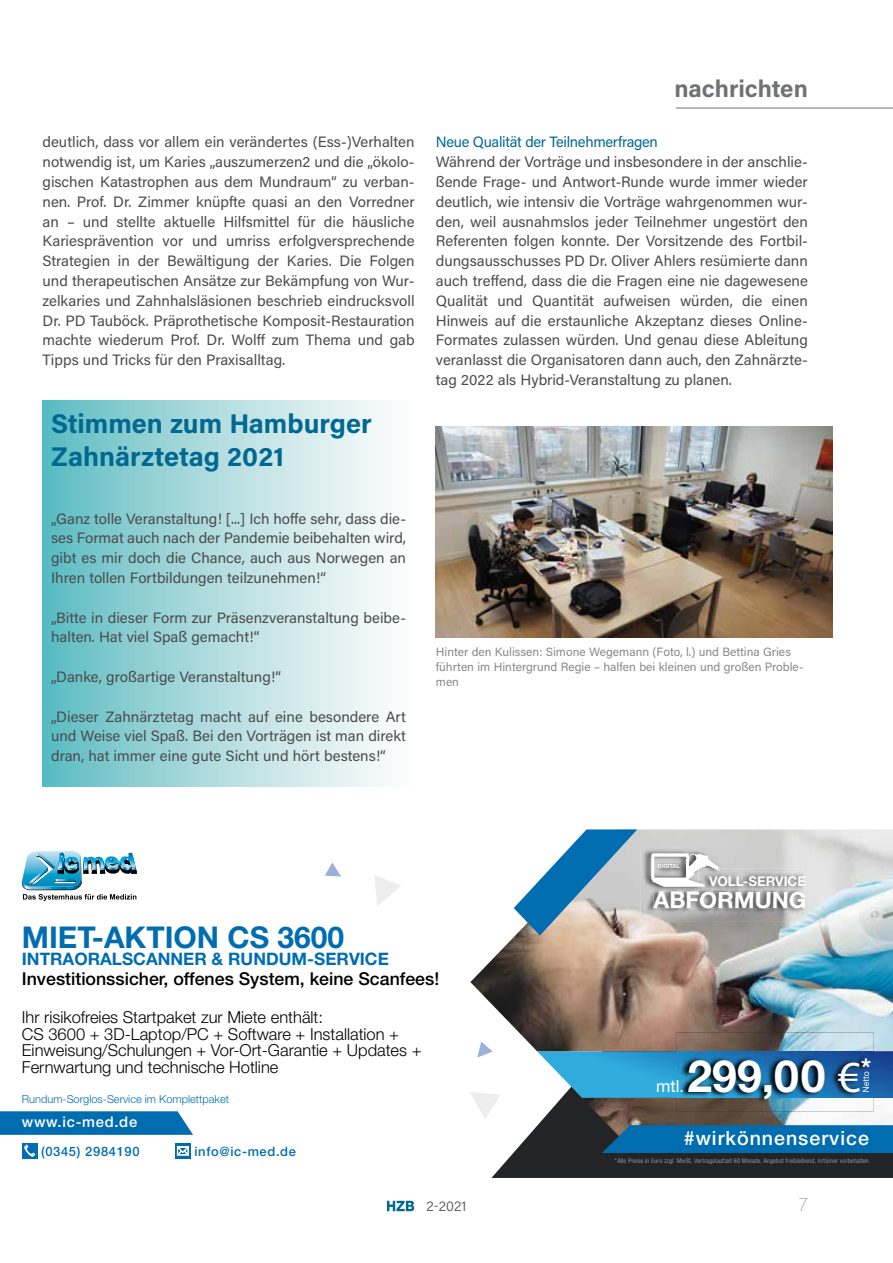
<style>
.page{position:relative;width:893px;height:1263px;background:#fff}
.page>*{position:absolute;margin:0;border:0;box-sizing:border-box;transform-origin:0 0}
.t1{font:700 44.55px "Helvetica Neue CE";color:#fff}
.t2{font:700 30px "Helvetica Neue LT";color:#006db1}
.t3{font:700 27px/33px "Acumin Pro";color:#006891}
.t4{font:700 24px "Acumin Pro";color:#707172}
.t5{font:700 23.1px "Helvetica Neue CE";color:#fff}
.t6{font:500 19.65px "Helvetica Neue LT";letter-spacing:.05em;color:#fff}
.t7{font:100 19.5px "Acumin Pro";color:#4b4b4d}
.t8{font:500 17.7px "Helvetica Neue LT";color:#000}
.t9{font:700 17.25px "Helvetica Neue LT";color:#006db1}
.t10{font:16.8px "Helvetica Neue CE";color:#fff}
.t11{font:300 16.5px/16.5px "Helvetica Neue LT";color:#000}
.t12{font:15px/19.8px "Acumin Pro";color:#4b4b4d;text-align:justify}
.t13{font:15px "Acumin Pro";letter-spacing:-.02em;color:#006891}
.t14{font:500 14.7px "Helvetica Neue LT";letter-spacing:.05em;color:#fff}
.t15{font:700 13.5px "Helvetica Neue CE";color:#fff}
.t16{font:300 13.5px "Acumin Pro";color:#4b4b4d}
.t17{font:500 12.9px "Helvetica Neue LT";letter-spacing:.05em;color:#006db0}
.t18{font:12px/15px "Acumin Pro";color:#87888a}
.t19{font:300 11.1px "Helvetica Neue LT";color:#006db0}
.t20{font:condensed 6.3px "Helvetica LT";color:#969799}
.t21{font:700 5.55px "Helvetica Neue CE";color:#fff}
.s1{font-family:"Myriad Pro";font-weight:400}
</style>
<div class="page">
<hr style="left:676px;top:108px;width:217px;height:1px;background:#707172">
<svg style="left:387px;top:1201px;width:27px;height:10px"></svg>
<svg style="left:491px;top:1145px;width:402px;height:33px;background:#2c2e2f"></svg>
<img style="left:470px;top:829px;width:423px;height:316px">
<svg style="left:514px;top:829px;width:123px;height:106px"></svg>
<img style="left:22px;top:851px;width:115px;height:50px">
<svg style="left:0;top:1111px;width:193px;height:24px;background:#0e75b4"></svg>
<div style="left:22px;top:1143px;width:15px;height:15px;background:#006db0"></div>
<svg style="left:24px;top:1144px;width:11px;height:13px"></svg>
<svg style="left:175px;top:1143px;width:15px;height:15px"></svg>
<svg style="left:177px;top:1146px;width:12px;height:9px"></svg>
<svg style="left:470px;top:1092px;width:31px;height:27px"></svg>
<svg style="left:477px;top:1041px;width:16px;height:16px"></svg>
<svg style="left:375px;top:875px;width:26px;height:31px"></svg>
<svg style="left:325px;top:862px;width:16px;height:15px"></svg>
<img style="left:641px;top:847px;width:168px;height:75px">
<img style="left:653px;top:892px;width:152px;height:17px">
<img style="left:698px;top:868px;width:111px;height:29px">
<img style="left:698px;top:892px;width:107px;height:5px">
<svg style="left:651px;top:853px;width:69px;height:33px"></svg>
<img style="left:653px;top:859px;width:35px;height:20px">
<svg style="left:602px;top:1125px;width:291px;height:28px;background:#046aa9"></svg>
<img style="left:677px;top:1032px;width:197px;height:79px">
<svg style="left:537px;top:1051px;width:356px;height:47px;background:#2c78a6"></svg>
<img style="left:436px;top:426px;width:396px;height:212px">
<div style="left:43px;top:400px;width:372px;height:386px;background:linear-gradient(to right,#60bdc2,#fff)"></div>
<h3 class="t4" style="left:674px;top:71px;width:135px">nachrichten</h3>
<p class="t12" style="left:43px;top:132px;width:374px">deutlich, dass vor allem ein verändertes (Ess-)Verhalten notwendig ist, um Karies „auszumerzen2 und die „ökolo&shy;gischen Katastrophen aus dem Mundraum“ zu verban&shy;nen. Prof. Dr. Zimmer knüpfte quasi an den Vorredner an – und stellte aktuelle Hilfsmittel für die häusliche Kariesprävention vor und umriss erfolgversprechende Strategien in der Bewältigung der Karies. Die Folgen und therapeutischen Ansätze zur Bekämpfung von Wur&shy;zelkaries und Zahnhalsläsionen beschrieb eindrucksvoll Dr. PD Tauböck. Präprothetische Komposit-Restauration machte wiederum Prof. Dr. Wolff zum Thema und gab Tipps und Tricks für den Praxisalltag.</p>
<p class="t13" style="left:436px;top:132px;width:224px">Neue Qualität der Teilnehmerfragen</p>
<p class="t12" style="left:436px;top:151px;width:374px">Während der Vorträge und insbesondere in der anschlie&shy;ßende Frage- und Antwort-Runde wurde immer wieder deutlich, wie intensiv die Vorträge wahrgenommen wur&shy;den, weil ausnahmslos jeder Teilnehmer ungestört den Referenten folgen konnte. Der Vorsitzende des Fortbil&shy;dungsausschusses PD Dr. Oliver Ahlers resümierte dann auch treffend, dass die die Fragen eine nie dagewesene Qualität und Quantität aufweisen würden, die einen Hinweis auf die erstaunliche Akzeptanz dieses Online-Formates zulassen würden. Und genau diese Ableitung veranlasst die Organisatoren dann auch, den Zahnärzte&shy;tag 2022 als Hybrid-Veranstaltung zu planen.</p>
<h3 class="t3" style="left:51px;top:405px;width:322px">Stimmen zum Hamburger<br>Zahnärztetag 2021</h3>
<p class="t12" style="left:51px;top:508px;width:356px">„Ganz tolle Veranstaltung! [...] Ich hoffe sehr, dass die&shy;ses Format auch nach der Pandemie beibehalten wird, gibt es mir doch die Chance, auch aus Norwegen an Ihren tollen Fortbildungen teilzunehmen!“</p>
<p class="t12" style="left:51px;top:607px;width:356px">„Bitte in dieser Form zur Präsenzveranstaltung beibe&shy;halten. Hat viel Spaß gemacht!“</p>
<p class="t12" style="left:51px;top:666px;width:231px">„Danke, großartige Veranstaltung!“</p>
<p class="t12" style="left:51px;top:706px;width:356px">„Dieser Zahnärztetag macht auf eine besondere Art und Weise viel Spaß. Bei den Vorträgen ist man direkt dran, hat immer eine gute Sicht und hört bestens!“</p>
<p class="t18" style="left:436px;top:644px;width:369px">Hinter den Kulissen: Simone Wegemann (Foto, l.) und Bettina Gries führten im Hintergrund Regie – halfen bei kleinen und großen Proble&shy;men</p>
<h2 class="t2" style="left:22px;top:919px;width:324px">MIET-AKTION CS 3600</h2>
<p class="t9" style="left:22px;top:948px;width:368px">INTRAORALSCANNER &amp; RUNDUM-SERVICE</p>
<p class="t21" style="left:658px;top:863px;width:23px">DIGITAL</p>
<p class="t15" style="left:709px;top:873px;width:98px">VOLL-SERVICE</p>
<h3 class="t5" style="left:654px;top:886px;width:154px">ABFORMUNG</h3>
<p class="t8" style="left:22px;top:968px;width:419px">Investitionssicher, offenes System, keine Scanfees!</p>
<p class="t11" style="left:22px;top:1009px;width:401px">Ihr risikofreies Startpaket zur Miete enthält:<br>CS 3600 + 3D-Laptop/PC + Software + Installation + Einweisung/Schulungen + Vor-Ort-Garantie + Updates + Fernwartung und technische Hotline</p>
<p class="t19" style="left:22px;top:1093px;width:209px">Rundum-Sorglos-Service im Komplettpaket</p>
<p class="t14" style="left:22px;top:1113px;width:117px">www.ic-med.de</p>
<p class="t17" style="left:41px;top:1143px;width:100px">(0345) 2984190</p>
<p class="t17" style="left:194px;top:1143px;width:103px">info@ic-med.de</p>
<p class="t16" style="left:426px;top:1197px;width:41px">2-2021</p>
<h1 class="t1" style="left:687px;top:1048px;width:185px">299,00 <span class="s1">€</span><sup>*</sup></h1>
<p class="t10" style="left:656px;top:1076px;width:30px">mtl.</p>
<h3 class="t6" style="left:684px;top:1126px;width:187px">#wirkönnenservice</h3>
<p class="t20" style="left:614px;top:1156px;width:258px">*Alle Preise in Euro zzgl. MwSt, Vertragslaufzeit 60 Monate, Angebot freibleibend, Irrtümer vorbehalten.</p>
<h3 class="t7" style="left:799px;top:1191px;width:10px">7</h3>
</div>
